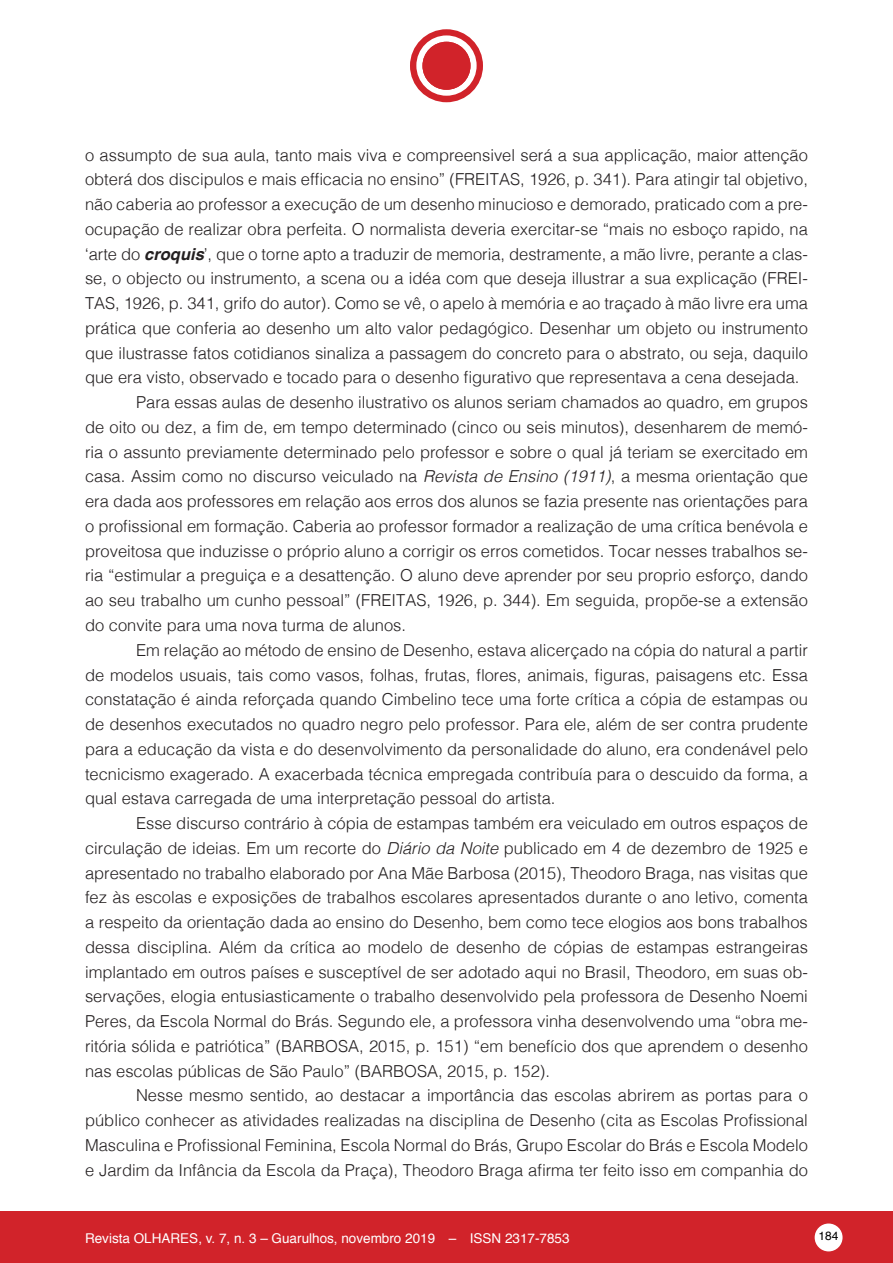
<style>
.page{position:relative;width:893px;height:1263px;background:#fff}
.page>*{position:absolute;margin:0;border:0;box-sizing:border-box;transform-origin:0 0}
._01_Texto_Geral{font:300 16.5px/24.8px "Helvetica";color:#231f20;text-align:justify}
.t1{font:13.5px "Helvetica";color:#fff}
.t2{font:12px "Helvetica";color:#000}
.s1{font-weight:700;font-style:italic}
.s2{font-style:italic}
</style>
<div class="page">
<div style="left:0;top:1212px;width:893px;height:51px;background:#d1232a"></div>
<div style="left:817px;top:1225px;width:23px;height:24px;background:#fff;border-radius:50%"></div>
<div style="left:815px;top:1223px;width:27px;height:28px;border:4px solid #fff;border-radius:50%"></div>
<div style="left:410px;top:29px;width:73px;height:73px;background:#d1232a;border-radius:50%"></div>
<svg style="left:416px;top:35px;width:61px;height:61px"></svg>
<div style="left:422px;top:42px;width:48px;height:48px;background:#d1232a;border-radius:50%"></div>
<p class="_01_Texto_Geral" style="left:85px;top:141px;width:724px">o assumpto de sua aula, tanto mais viva e compreensivel será a sua applicação, maior attenção obterá dos discipulos e mais efficacia no ensino” (FREITAS, 1926, p. 341). Para atingir tal objetivo, não caberia ao professor a execução de um desenho minucioso e demorado, praticado com a pre&shy;ocupação de realizar obra perfeita. O normalista deveria exercitar-se “mais no esboço rapido, na ‘arte do <span class="s1">croquis</span>’, que o torne apto a traduzir de memoria, destramente, a mão livre, perante a clas&shy;se, o objecto ou instrumento, a scena ou a idéa com que deseja illustrar a sua explicação (FREI-TAS, 1926, p. 341, grifo do autor). Como se vê, o apelo à memória e ao traçado à mão livre era uma prática que conferia ao desenho um alto valor pedagógico. Desenhar um objeto ou instrumento que ilustrasse fatos cotidianos sinaliza a passagem do concreto para o abstrato, ou seja, daquilo que era visto, observado e tocado para o desenho figurativo que representava a cena desejada.</p>
<p class="_01_Texto_Geral" style="left:85px;top:389px;width:724px;text-indent:51px">Para essas aulas de desenho ilustrativo os alunos seriam chamados ao quadro, em grupos de oito ou dez, a fim de, em tempo determinado (cinco ou seis minutos), desenharem de memó&shy;ria o assunto previamente determinado pelo professor e sobre o qual já teriam se exercitado em casa. Assim como no discurso veiculado na <span class="s2">Revista de Ensino (1911)</span>, a mesma orientação que era dada aos professores em relação aos erros dos alunos se fazia presente nas orientações para o profissional em formação. Caberia ao professor formador a realização de uma crítica benévola e proveitosa que induzisse o próprio aluno a corrigir os erros cometidos. Tocar nesses trabalhos se&shy;ria “estimular a preguiça e a desattenção. O aluno deve aprender por seu proprio esforço, dando ao seu trabalho um cunho pessoal” (FREITAS, 1926, p. 344). Em seguida, propõe-se a extensão do convite para uma nova turma de alunos.</p>
<p class="_01_Texto_Geral" style="left:85px;top:636px;width:724px;text-indent:51px">Em relação ao método de ensino de Desenho, estava alicerçado na cópia do natural a partir de modelos usuais, tais como vasos, folhas, frutas, flores, animais, figuras, paisagens etc. Essa constatação é ainda reforçada quando Cimbelino tece uma forte crítica a cópia de estampas ou de desenhos executados no quadro negro pelo professor. Para ele, além de ser contra prudente para a educação da vista e do desenvolvimento da personalidade do aluno, era condenável pelo tecnicismo exagerado. A exacerbada técnica empregada contribuía para o descuido da forma, a qual estava carregada de uma interpretação pessoal do artista.</p>
<p class="_01_Texto_Geral" style="left:85px;top:810px;width:724px;text-indent:51px">Esse discurso contrário à cópia de estampas também era veiculado em outros espaços de circulação de ideias. Em um recorte do <span class="s2">Diário da Noite</span> publicado em 4 de dezembro de 1925 e apresentado no trabalho elaborado por Ana Mãe Barbosa (2015), Theodoro Braga, nas visitas que fez às escolas e exposições de trabalhos escolares apresentados durante o ano letivo, comenta a respeito da orientação dada ao ensino do Desenho, bem como tece elogios aos bons trabalhos dessa disciplina. Além da crítica ao modelo de desenho de cópias de estampas estrangeiras implantado em outros países e susceptível de ser adotado aqui no Brasil, Theodoro, em suas ob&shy;servações, elogia entusiasticamente o trabalho desenvolvido pela professora de Desenho Noemi Peres, da Escola Normal do Brás. Segundo ele, a professora vinha desenvolvendo uma “obra me&shy;ritória sólida e patriótica” (BARBOSA, 2015, p. 151) “em benefício dos que aprendem o desenho nas escolas públicas de São Paulo” (BARBOSA, 2015, p. 152).</p>
<p class="_01_Texto_Geral" style="left:85px;top:1082px;width:724px;text-indent:51px">Nesse mesmo sentido, ao destacar a importância das escolas abrirem as portas para o público conhecer as atividades realizadas na disciplina de Desenho (cita as Escolas Profissional Masculina e Profissional Feminina, Escola Normal do Brás, Grupo Escolar do Brás e Escola Modelo e Jardim da Infância da Escola da Praça), Theodoro Braga afirma ter feito isso em companhia do</p>
<p class="t1" style="left:85px;top:1227px;width:486px">Revista OLHARES, v. 7, n. 3 – Guarulhos, novembro 2019 – ISSN 2317-7853</p>
<p class="t2" style="left:819px;top:1227px;width:22px">184</p>
</div>
